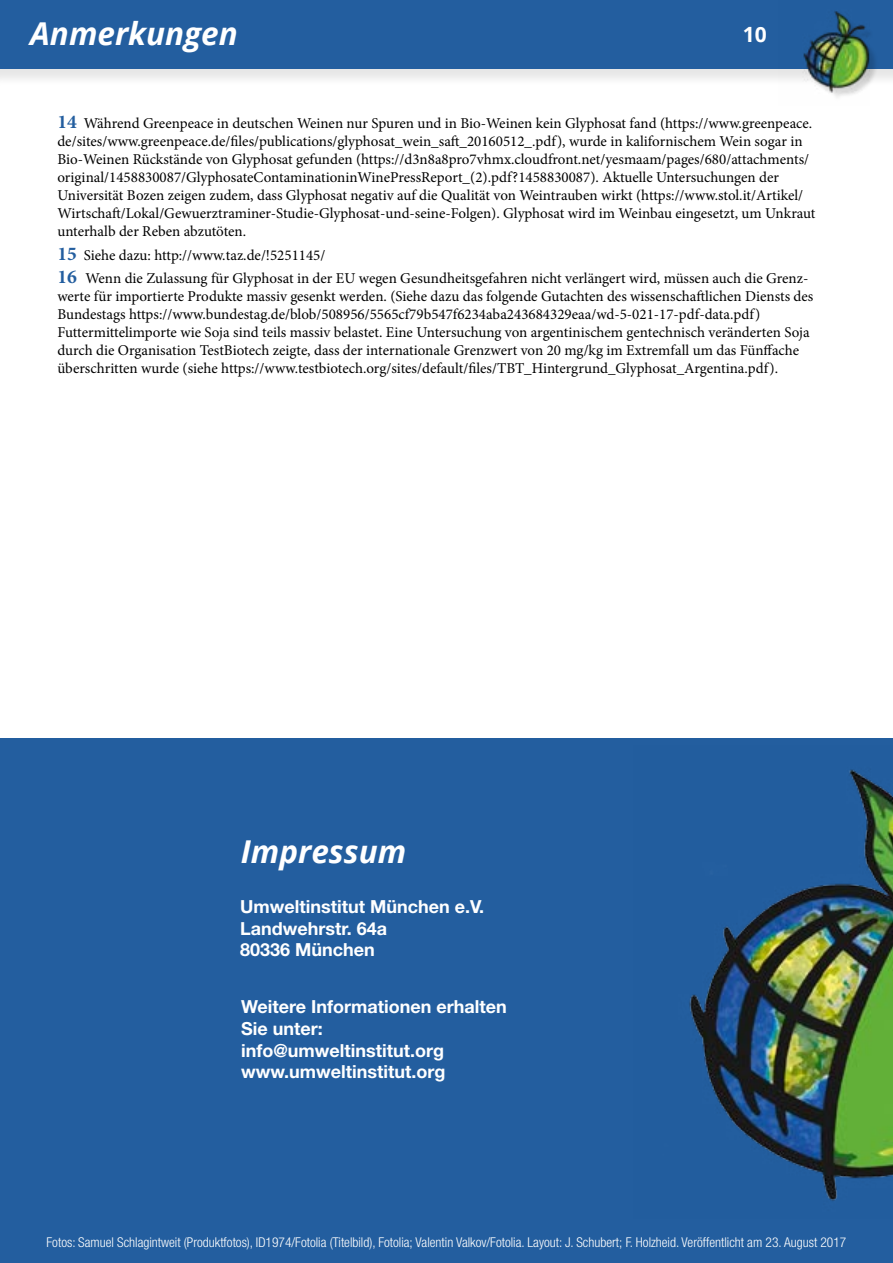
<style>
.page{position:relative;width:893px;height:1263px;background:#fff}
.page>*{position:absolute;margin:0;border:0;box-sizing:border-box;transform-origin:0 0}
.t1{font:italic 700 31.5px "Open Sans";color:#fff}
.t2{font:700 21px "Open Sans";color:#fff}
.t3{font:700 18px/21.6px "Helvetica Neue LT Std";color:#fff}
.t4{font:15px/18px "Minion Pro";color:#000}
.t5{font:300 condensed 13.5px "Helvetica Neue LT Std";color:#fff}
.s1{font-weight:700;font-size:19.5px;color:#235e9f}
</style>
<div class="page">
<div style="left:0;top:739px;width:893px;height:524px;background:#235e9f"></div>
<div style="left:0;top:2px;width:893px;height:85px;background:#000;opacity:.1"></div>
<div style="left:0;top:0;width:893px;height:68px;background:#235e9f"></div>
<div style="left:808px;top:14px;width:70px;height:87px;background:#000;opacity:.15"></div>
<img style="left:779px;top:11px;width:91px;height:90px">
<img style="left:689px;top:769px;width:204px;height:432px">
<h1 class="t1" style="left:30px;top:11px;width:209px">Anmerkungen</h1>
<h2 class="t2" style="left:743px;top:19px;width:25px">10</h2>
<p class="t4" style="left:57px;top:115px;width:760px"><span class="s1">14</span> Während Greenpeace in deutschen Weinen nur Spuren und in Bio-Weinen kein Glyphosat fand (https://www.greenpeace. de/sites/www.greenpeace.de/files/publications/glyphosat_wein_saft_20160512_.pdf), wurde in kalifornischem Wein sogar in Bio-Weinen Rückstände von Glyphosat gefunden (https://d3n8a8pro7vhmx.cloudfront.net/yesmaam/pages/680/attachments/ original/1458830087/GlyphosateContaminationinWinePressReport_(2).pdf?1458830087). Aktuelle Untersuchungen der Universität Bozen zeigen zudem, dass Glyphosat negativ auf die Qualität von Weintrauben wirkt (https://www.stol.it/Artikel/ Wirtschaft/Lokal/Gewuerztraminer-Studie-Glyphosat-und-seine-Folgen). Glyphosat wird im Weinbau eingesetzt, um Unkraut unterhalb der Reben abzutöten.</p>
<p class="t4" style="left:57px;top:243px;width:753px;line-height:23.4px"><span class="s1">15</span> Siehe dazu: http://www.taz.de/!5251145/<br><span class="s1">16</span> Wenn die Zulassung für Glyphosat in der EU wegen Gesundheitsgefahren nicht verlängert wird, müssen auch die Grenz-</p>
<p class="t4" style="left:57px;top:287px;width:757px">werte für importierte Produkte massiv gesenkt werden. (Siehe dazu das folgende Gutachten des wissenschaftlichen Diensts des Bundestags https://www.bundestag.de/blob/508956/5565cf79b547f6234aba243684329eaa/wd-5-021-17-pdf-data.pdf)<br>Futtermittelimporte wie Soja sind teils massiv belastet. Eine Untersuchung von argentinischem gentechnisch veränderten Soja durch die Organisation TestBiotech zeigte, dass der internationale Grenzwert von 20 mg/kg im Extremfall um das Fünffache überschritten wurde (siehe https://www.testbiotech.org/sites/default/files/TBT_Hintergrund_Glyphosat_Argentina.pdf).</p>
<h1 class="t1" style="left:241px;top:829px;width:167px">Impressum</h1>
<p class="t3" style="left:240px;top:896px;width:245px">Umweltinstitut München e.V.<br>Landwehrstr. 64a<br>80336 München</p>
<p class="t3" style="left:241px;top:996px;width:267px">Weitere Informationen erhalten<br>Sie unter: info@umweltinstitut.org www.umweltinstitut.org</p>
<p class="t5" style="left:47px;top:1234px;width:801px">Fotos: Samuel Schlagintweit (Produktfotos), ID1974/Fotolia (Titelbild), Fotolia; Valentin Valkov/Fotolia. Layout: J. Schubert; F. Holzheid. Veröffentlicht am 23. August 2017</p>
</div>
